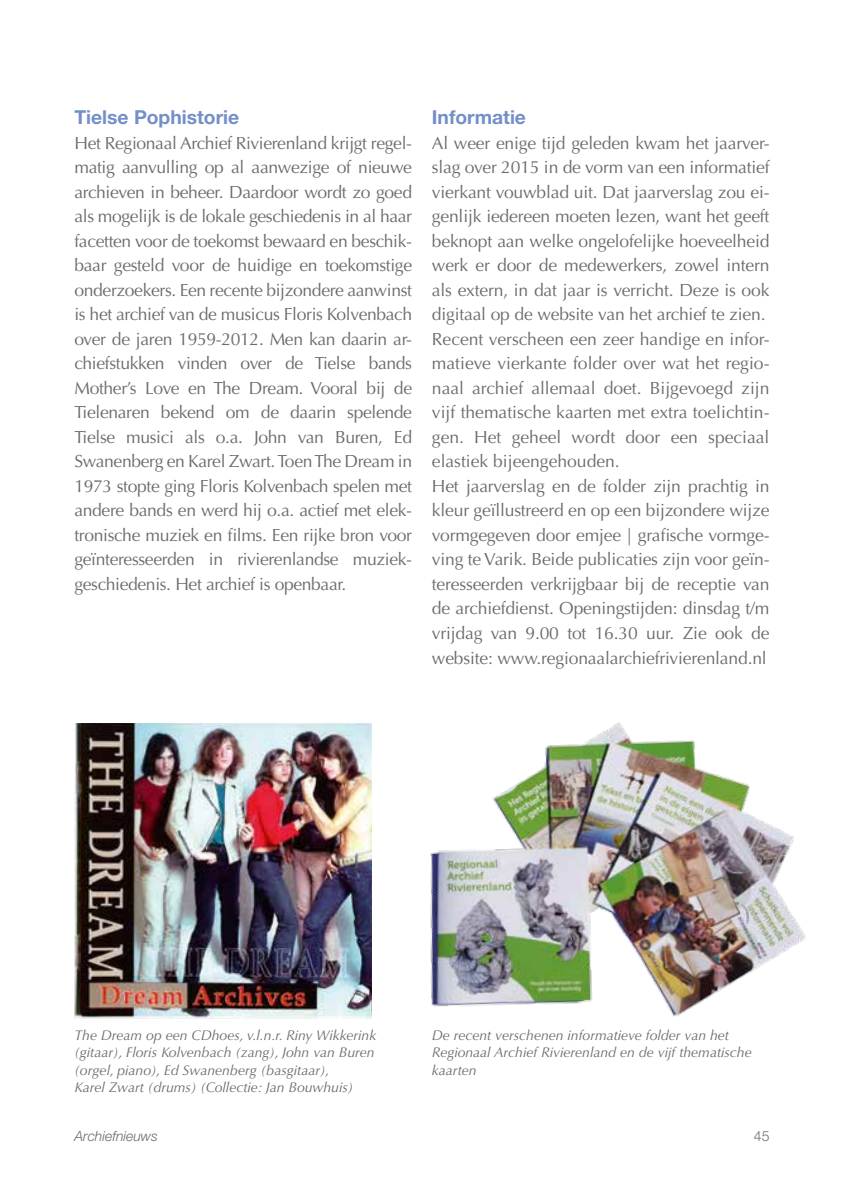
<style>
.page{position:relative;width:844px;height:1191px;background:#fff}
.page>*{position:absolute;margin:0;border:0;box-sizing:border-box;transform-origin:0 0}
.t1{font:700 19.25px "Helvetica Neue LT Std";color:#738fc9}
.t2{font:17.5px/24.5px "Optima LT Std";letter-spacing:-.01em;color:#6e6a68;text-align:justify}
.t3{font:italic 14px/17.5px "Optima LT Std";color:#6e6a68}
.t4{font:italic 300 14px "Helvetica Neue LT Std";color:#6e6a68}
.t5{font:300 14px "Helvetica Neue LT Std";color:#6e6a68}
</style>
<div class="page">
<img style="left:74px;top:723px;width:297px;height:295px">
<img style="left:430px;top:722px;width:376px;height:295px">
<p class="t1" style="left:74px;top:105px;width:166px">Tielse Pophistorie</p>
<p class="t2" style="left:74px;top:131px;width:339px">Het Regionaal Archief Rivierenland krijgt regel&shy;matig aanvulling op al aanwezige of nieuwe archieven in beheer. Daardoor wordt zo goed als mogelijk is de lokale geschiedenis in al haar facetten voor de toekomst bewaard en beschik&shy;baar gesteld voor de huidige en toekomstige onderzoekers. Een recente bijzondere aanwinst is het archief van de musicus Floris Kolvenbach over de jaren 1959-2012. Men kan daarin ar&shy;chiefstukken vinden over de Tielse bands Mother’s Love en The Dream. Vooral bij de Tielenaren bekend om de daarin spelende Tielse musici als o.a. John van Buren, Ed Swanenberg en Karel Zwart. Toen The Dream in 1973 stopte ging Floris Kolvenbach spelen met andere bands en werd hij o.a. actief met elek&shy;tronische muziek en films. Een rijke bron voor geïnteresseerden in rivierenlandse muziek&shy;geschiedenis. Het archief is openbaar.</p>
<p class="t1" style="left:432px;top:105px;width:96px">Informatie</p>
<p class="t2" style="left:432px;top:131px;width:339px;text-align:left">Al weer enige tijd geleden kwam het jaarver&shy;slag over 2015 in de vorm van een informatief vierkant vouwblad uit. Dat jaarverslag zou ei&shy;genlijk iedereen moeten lezen, want het geeft beknopt aan welke ongelofelijke hoeveelheid werk er door de medewerkers, zowel intern als extern, in dat jaar is verricht. Deze is ook digitaal op de website van het archief te zien.<br>Recent verscheen een zeer handige en infor&shy;matieve vierkante folder over wat het regio&shy;naal archief allemaal doet. Bijgevoegd zijn vijf thematische kaarten met extra toelichtin&shy;gen. Het geheel wordt door een speciaal elastiek bijeengehouden.<br>Het jaarverslag en de folder zijn prachtig in kleur geïllustreerd en op een bijzondere wijze vormgegeven door emjee | grafische vormge&shy;ving te Varik. Beide publicaties zijn voor geïn&shy;teresseerden verkrijgbaar bij de receptie van de archiefdienst. Openingstijden: dinsdag t/m vrijdag van 9.00 tot 16.30 uur. Zie ook de website: www.regionaalarchiefrivierenland.nl</p>
<p class="t3" style="left:74px;top:1026px;width:303px">The Dream op een CDhoes, v.l.n.r. Riny Wikkerink (gitaar), Floris Kolvenbach (zang), John van Buren (orgel, piano), Ed Swanenberg (basgitaar),<br>Karel Zwart (drums) (Collectie: Jan Bouwhuis)</p>
<p class="t3" style="left:432px;top:1026px;width:321px">De recent verschenen informatieve folder van het<br>Regionaal Archief Rivierenland en de vijf thematische kaarten</p>
<p class="t4" style="left:74px;top:1127px;width:85px">Archiefnieuws</p>
<p class="t5" style="left:753px;top:1127px;width:17px">45</p>
</div>
